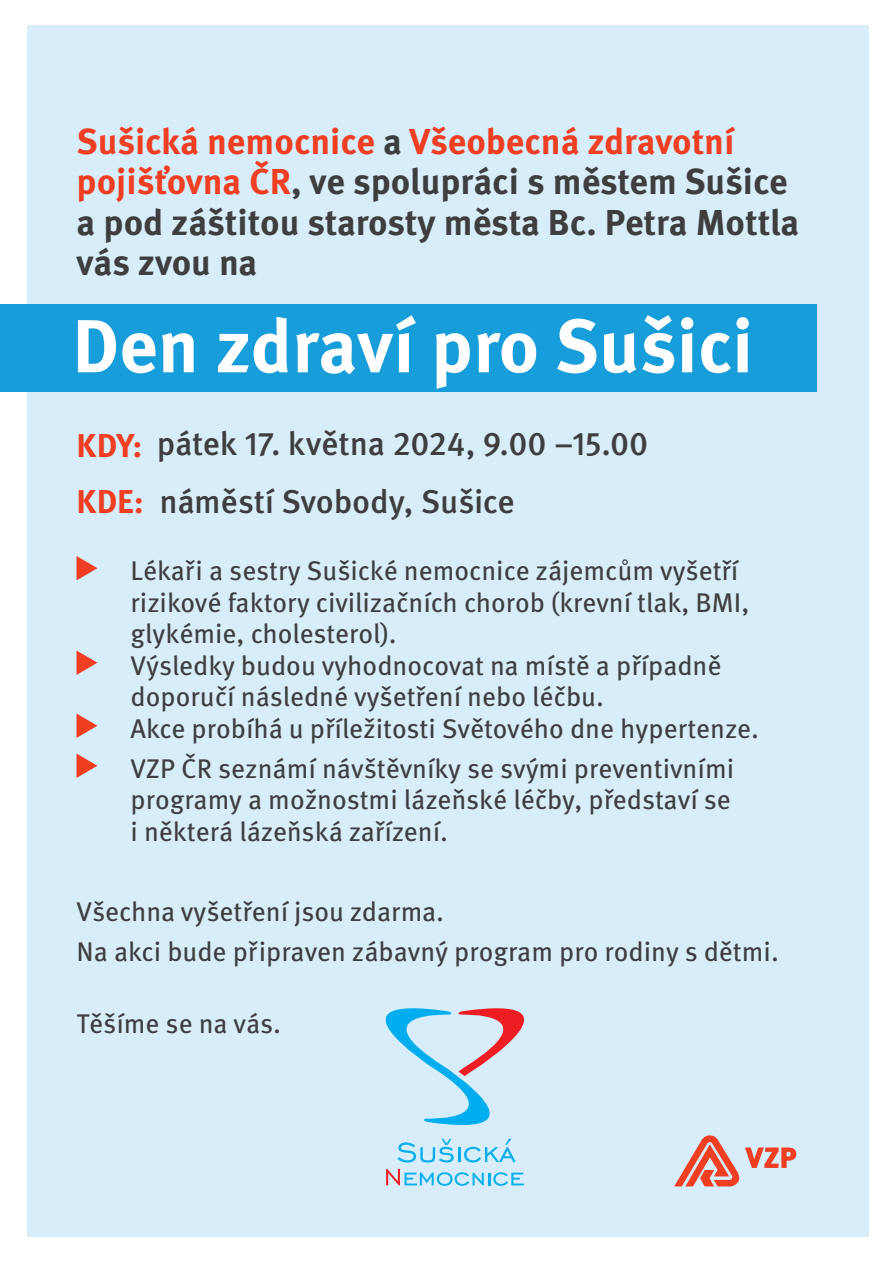
<style>
.page{position:relative;width:893px;height:1263px;background:#fff}
.page>*{position:absolute;margin:0;border:0;box-sizing:border-box;transform-origin:0 0}
.t1{font:700 75px "Meta Pro";color:#fff}
.t2{font:700 36px/40.5px "Meta Pro";color:#3e3e3f}
.t3{font:500 33px "Meta Pro";letter-spacing:-.01em;color:#3e3e3f}
.t4{font:700 33px "Meta Pro";color:#ef3e22}
.t5{font:27px/31.5px "Meta Pro";color:#3e3e3f}
.s1{color:#ef3e22}
.s2{font-weight:700;color:#ef3e22}
</style>
<div class="page">
<div style="left:27px;top:26px;width:842px;height:1211px;background:#d7edf9"></div>
<svg style="left:674px;top:1135px;width:122px;height:51px"></svg>
<svg style="left:77px;top:556px;width:20px;height:24px"></svg>
<svg style="left:77px;top:651px;width:20px;height:24px"></svg>
<svg style="left:77px;top:714px;width:20px;height:24px"></svg>
<svg style="left:77px;top:754px;width:20px;height:24px"></svg>
<div style="left:0;top:304px;width:816px;height:87px;background:#179dd9"></div>
<svg style="left:386px;top:1169px;width:138px;height:17px"></svg>
<svg style="left:385px;top:1008px;width:140px;height:154px"></svg>
<h2 class="t2" style="left:77px;top:121px;width:724px"><span class="s1">Sušická nemocnice</span> a <span class="s1">Všeobecná zdravotní pojišťovna ČR</span>, ve spolupráci s městem Sušice a pod záštitou starosty města Bc. Petra Mottla vás zvou na</h2>
<h1 class="t1" style="left:72px;top:299px;width:682px">Den zdraví pro Sušici</h1>
<p class="t3" style="left:77px;top:423px;width:573px"><span class="s2">KDY:</span> pátek 17. května 2024, 9.00 –15.00</p>
<p class="t4" style="left:77px;top:480px;width:69px">KDE:</p>
<p class="t3" style="left:159px;top:481px;width:357px">náměstí Svobody, Sušice</p>
<p class="t5" style="left:131px;top:555px;width:630px">Lékaři a sestry Sušické nemocnice zájemcům vyšetří rizikové faktory civilizačních chorob (krevní tlak, BMI, glykémie, cholesterol).<br>Výsledky budou vyhodnocovat na místě a případně doporučí následné vyšetření nebo léčbu.<br>Akce probíhá u příležitosti Světového dne hypertenze.</p>
<p class="t5" style="left:131px;top:753px;width:605px;text-align:justify">VZP ČR seznámí návštěvníky se svými preventivními programy a možnostmi lázeňské léčby, představí se i některá lázeňská zařízení.</p>
<p class="t5" style="left:77px;top:892px;width:704px;line-height:40px">Všechna vyšetření jsou zdarma.<br>Na akci bude připraven zábavný program pro rodiny s dětmi.</p>
<p class="t5" style="left:77px;top:1007px;width:206px">Těšíme se na vás.</p>
</div>
